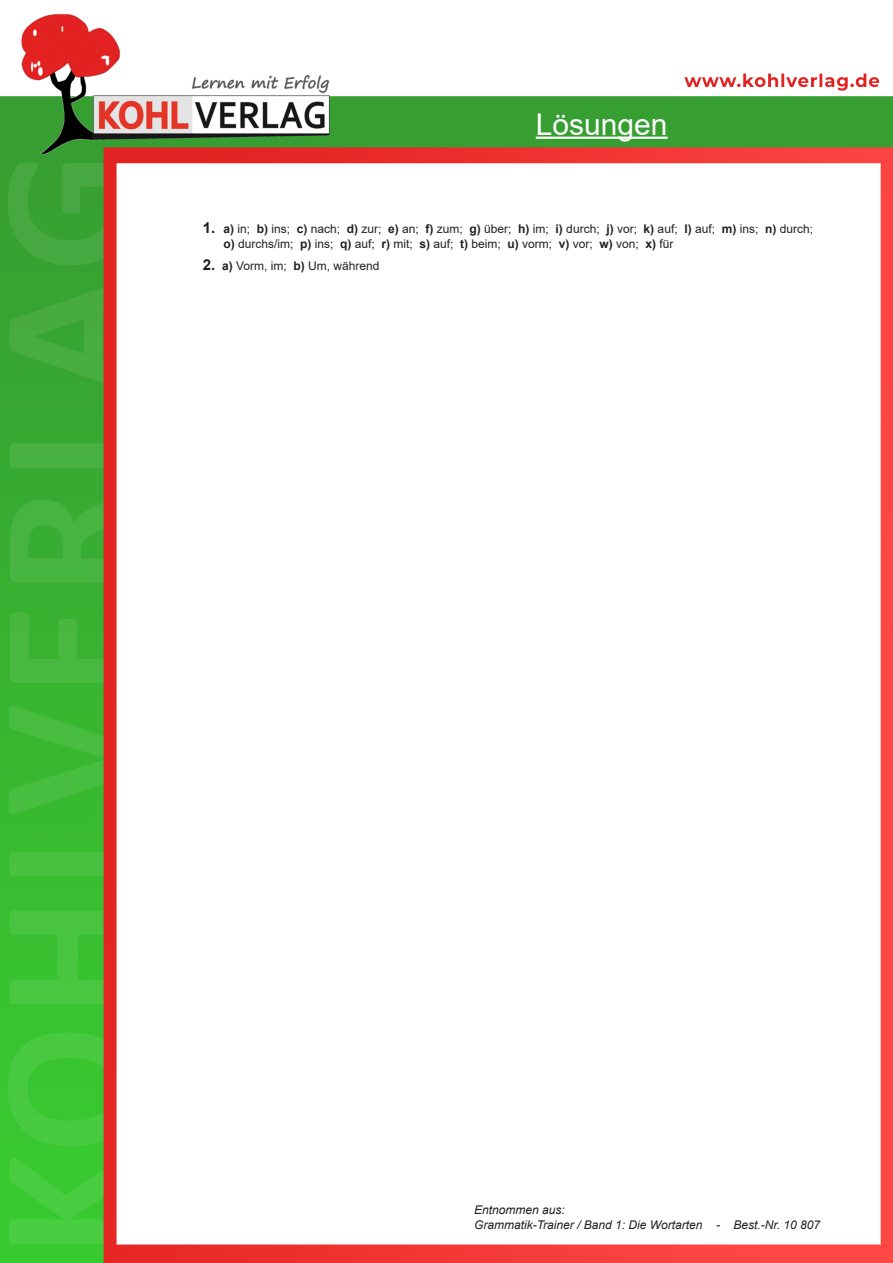
<style>
.page{position:relative;width:893px;height:1263px;background:#fff}
.page>*{position:absolute;margin:0;border:0;box-sizing:border-box;transform-origin:0 0}
.t1{font:30px "Arial";color:#fff}
.t2{font:12px/14.4px "Arial";color:#231f20}
.t3{font:italic 12px/14.4px "Arial";color:#231f20}
.s1{font-weight:700;font-size:15px}
.s2{font-weight:700}
</style>
<div class="page">
<img style="left:0;top:14px;width:893px;height:1249px">
<hr style="left:536px;top:137px;width:132px;height:2px;background:#fff">
<h1 class="t1" style="left:536px;top:103px;width:133px">Lösungen</h1>
<p class="t2" style="left:224px;top:222px;width:591px;text-indent:-21px"><span class="s1">1.</span> <span class="s2">a)</span> in; <span class="s2">b)</span> ins; <span class="s2">c)</span> nach; <span class="s2">d)</span> zur; <span class="s2">e)</span> an; <span class="s2">f)</span> zum; <span class="s2">g)</span> über; <span class="s2">h)</span> im; <span class="s2">i)</span> durch; <span class="s2">j)</span> vor; <span class="s2">k)</span> auf; <span class="s2">l)</span> auf; <span class="s2">m)</span> ins; <span class="s2">n)</span> durch; <span class="s2">o)</span> durchs/im; <span class="s2">p)</span> ins; <span class="s2">q)</span> auf; <span class="s2">r)</span> mit; <span class="s2">s)</span> auf; <span class="s2">t)</span> beim; <span class="s2">u)</span> vorm; <span class="s2">v)</span> vor; <span class="s2">w)</span> von; <span class="s2">x)</span> für</p>
<p class="t2" style="left:203px;top:258px;width:178px"><span class="s1">2.</span> <span class="s2">a)</span> Vorm, im; <span class="s2">b)</span> Um, während</p>
<p class="t3" style="left:474px;top:1203px;width:348px">Entnommen aus:<br>Grammatik-Trainer / Band 1: Die Wortarten - Best.-Nr. 10 807</p>
</div>
